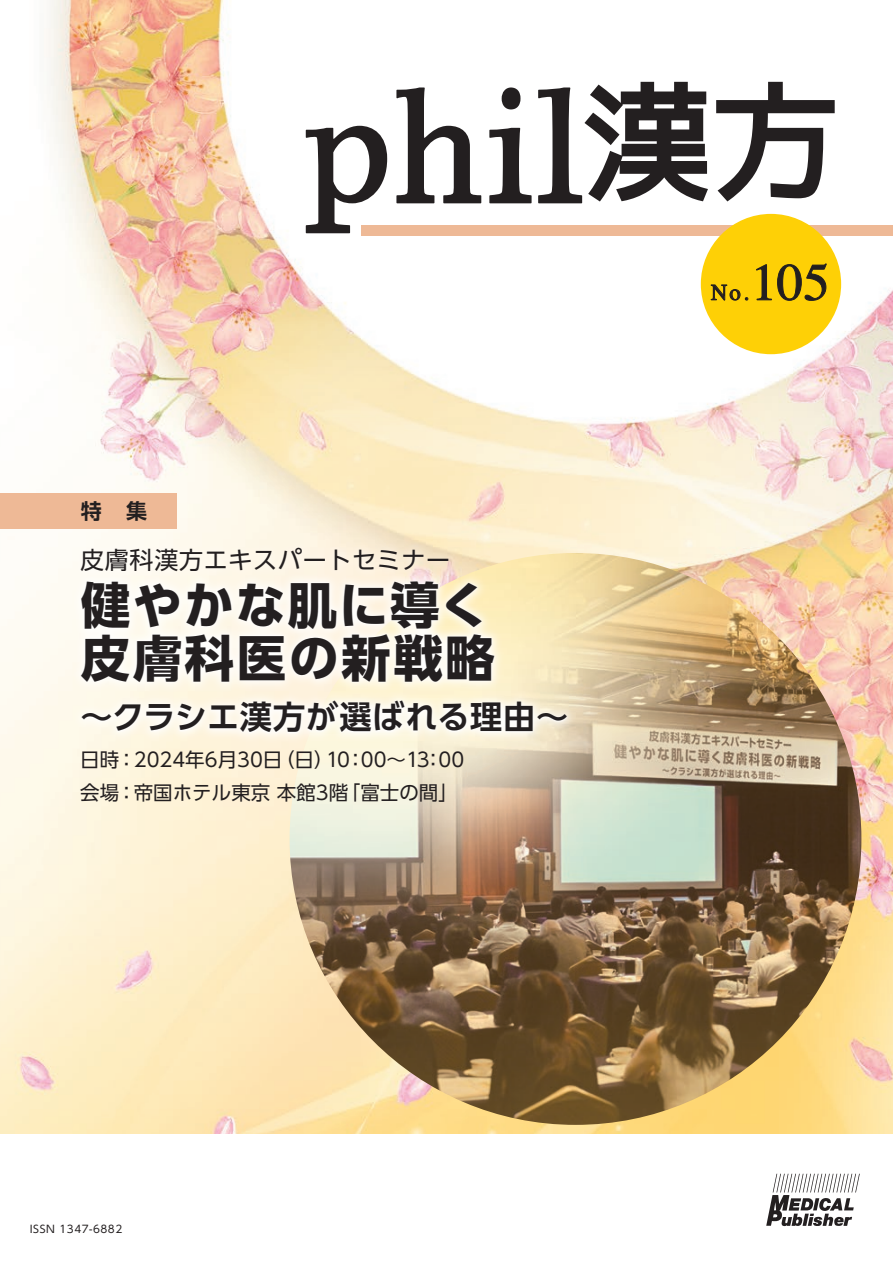
<style>
.page{position:relative;width:893px;height:1263px;background:#fff}
.page>*{position:absolute;margin:0;border:0;box-sizing:border-box;transform-origin:0 0}
.t1{font:52.5px "Times";color:#231f20}
.t2{font:700 49.5px/52.5px "UD Shin Go Pr 6";letter-spacing:.05em;color:#231f20}
.t3{font:700 32.25px "UD Shin Go Pr 6 De";letter-spacing:.025em;color:#231f20}
.t4{font:24px "UD Shin Go Pr 6";letter-spacing:.03em;color:#231f20}
.t5{font:22.5px "Times";color:#231f20}
.t6{font:700 21px "UD Shin Go Pr 6 De";color:#231f20}
.t7{font:19.5px/33.2px "UD Shin Go Pr 6";color:#231f20}
.t8{font:10.5px "UD Shin Go Pro";letter-spacing:.05em;color:#231f20}
</style>
<div class="page">
<img style="left:0;top:0;width:893px;height:1134px">
<div style="left:361px;top:225px;width:532px;height:11px;background:#eeb996"></div>
<svg style="left:306px;top:126px;width:81px;height:107px"></svg>
<svg style="left:396px;top:87px;width:85px;height:116px"></svg>
<div style="left:502px;top:87px;width:18px;height:22px;background:#231f20;border-radius:50%"></div>
<svg style="left:489px;top:128px;width:43px;height:75px"></svg>
<svg style="left:538px;top:82px;width:170px;height:121px"></svg>
<svg style="left:716px;top:82px;width:119px;height:119px"></svg>
<div style="left:701px;top:214px;width:140px;height:140px;background:#fed006;border-radius:50%"></div>
<img style="left:290px;top:553px;width:571px;height:572px;border-radius:286px">
<div style="left:0;top:493px;width:177px;height:36px;background:#eeb996"></div>
<svg style="left:710px;top:284px;width:39px;height:17px"></svg>
<svg style="left:756px;top:263px;width:71px;height:38px"></svg>
<img style="left:66px;top:566px;width:516px;height:188px">
<img style="left:78px;top:578px;width:494px;height:166px">
<img style="left:67px;top:534px;width:397px;height:57px">
<svg style="left:766px;top:1174px;width:94px;height:52px"></svg>
<p class="t6" style="left:81px;top:494px;width:68px">特　集</p>
<p class="t4" style="left:80px;top:540px;width:372px">皮膚科漢方エキスパートセミナー</p>
<h2 class="t2" style="left:81px;top:578px;width:416px">健やかな肌に導く皮膚科医の新戦略</h2>
<h3 class="t3" style="left:80px;top:691px;width:489px">～クラシエ漢方が選ばれる理由～</h3>
<p class="t7" style="left:80px;top:742px;width:386px">日時：2024年6月30日（日）10：00～13：00会場：帝国ホテル東京本館3階「富士の間」</p>
<p class="t5" style="left:711px;top:271px;width:39px">No.</p>
<h1 class="t1" style="left:751px;top:233px;width:80px">105</h1>
<p class="t8" style="left:30px;top:1221px;width:94px">ISSN 1347-6882</p>
</div>
